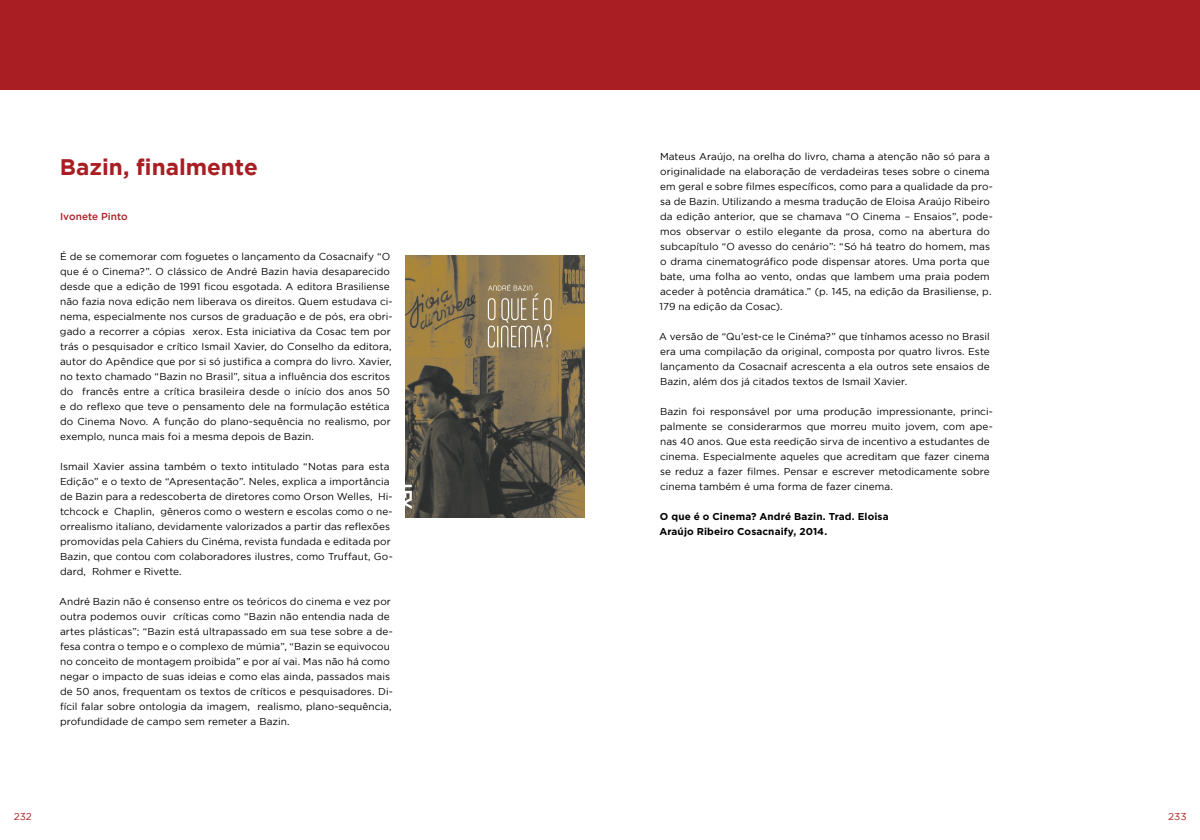
<style>
.page{position:relative;width:1200px;height:840px;background:#fff}
.page>*{position:absolute;margin:0;border:0;box-sizing:border-box;transform-origin:0 0}
.t1{font:700 22.5px "Gotham";color:#a91e23}
.t2{font:10px/15px "Gotham";letter-spacing:.01em;color:#000}
.t3{font:700 10px/15px "Gotham";letter-spacing:.01em;color:#000}
.t4{font:500 10px "Gotham";color:#a91e23}
.t5{font:10px "Gotham";letter-spacing:.015em;color:#a91e23}
</style>
<div class="page">
<div style="left:600px;top:0;width:600px;height:90px;background:#a91e23"></div>
<div style="left:0;top:0;width:600px;height:90px;background:#a91e23"></div>
<img style="left:405px;top:255px;width:180px;height:262px">
<h1 class="t1" style="left:60px;top:154px;width:199px">Bazin, finalmente</h1>
<p class="t4" style="left:60px;top:211px;width:69px">Ivonete Pinto</p>
<p class="t2" style="left:60px;top:249px;width:334px">É de se comemorar com foguetes o lançamento da Cosacnaify “O que é o Cinema?”. O clássico de André Bazin havia desaparecido desde que a edição de 1991 ficou esgotada. A editora Brasiliense não fazia nova edição nem liberava os direitos. Quem estudava ci&shy;nema, especialmente nos cursos de graduação e de pós, era obri&shy;gado a recorrer a cópias xerox. Esta iniciativa da Cosac tem por trás o pesquisador e crítico Ismail Xavier, do Conselho da editora, autor do Apêndice que por si só justifica a compra do livro. Xavier, no texto chamado “Bazin no Brasil”, situa a influência dos escritos do francês entre a crítica brasileira desde o início dos anos 50 e do reflexo que teve o pensamento dele na formulação estética do Cinema Novo. A função do plano-sequência no realismo, por exemplo, nunca mais foi a mesma depois de Bazin.</p>
<p class="t2" style="left:60px;top:459px;width:334px">Ismail Xavier assina também o texto intitulado “Notas para esta Edição” e o texto de “Apresentação”. Neles, explica a importância de Bazin para a redescoberta de diretores como Orson Welles, Hi&shy;tchcock e Chaplin, gêneros como o western e escolas como o ne&shy;orrealismo italiano, devidamente valorizados a partir das reflexões promovidas pela Cahiers du Cinéma, revista fundada e editada por Bazin, que contou com colaboradores ilustres, como Truffaut, Go&shy;dard, Rohmer e Rivette.</p>
<p class="t2" style="left:59px;top:594px;width:335px">André Bazin não é consenso entre os teóricos do cinema e vez por outra podemos ouvir críticas como “Bazin não entendia nada de artes plásticas”; “Bazin está ultrapassado em sua tese sobre a de&shy;fesa contra o tempo e o complexo de múmia”, “Bazin se equivocou no conceito de montagem proibida” e por aí vai. Mas não há como negar o impacto de suas ideias e como elas ainda, passados mais de 50 anos, frequentam os textos de críticos e pesquisadores. Di&shy;fícil falar sobre ontologia da imagem, realismo, plano-sequência, profundidade de campo sem remeter a Bazin.</p>
<p class="t2" style="left:660px;top:149px;width:335px">Mateus Araújo, na orelha do livro, chama a atenção não só para a originalidade na elaboração de verdadeiras teses sobre o cinema em geral e sobre filmes específicos, como para a qualidade da pro&shy;sa de Bazin. Utilizando a mesma tradução de Eloisa Araújo Ribeiro da edição anterior, que se chamava “O Cinema – Ensaios”, pode&shy;mos observar o estilo elegante da prosa, como na abertura do subcapítulo “O avesso do cenário”: “Só há teatro do homem, mas o drama cinematográfico pode dispensar atores. Uma porta que bate, uma folha ao vento, ondas que lambem uma praia podem aceder à potência dramática.” (p. 145, na edição da Brasiliense, p.<br>179 na edição da Cosac).</p>
<p class="t2" style="left:659px;top:329px;width:332px;text-align:justify">A versão de “Qu’est-ce le Cinéma?” que tínhamos acesso no Brasil era uma compilação da original, composta por quatro livros. Este lançamento da Cosacnaif acrescenta a ela outros sete ensaios de Bazin, além dos já citados textos de Ismail Xavier.</p>
<p class="t2" style="left:660px;top:404px;width:334px">Bazin foi responsável por uma produção impressionante, princi&shy;palmente se considerarmos que morreu muito jovem, com ape&shy;nas 40 anos. Que esta reedição sirva de incentivo a estudantes de cinema. Especialmente aqueles que acreditam que fazer cinema se reduz a fazer filmes. Pensar e escrever metodicamente sobre cinema também é uma forma de fazer cinema.</p>
<p class="t3" style="left:659px;top:509px;width:231px">O que é o Cinema? André Bazin. Trad. Eloisa<br>Araújo Ribeiro Cosacnaify, 2014.</p>
<p class="t5" style="left:14px;top:811px;width:20px">232</p>
<p class="t5" style="left:1168px;top:811px;width:20px">233</p>
</div>
